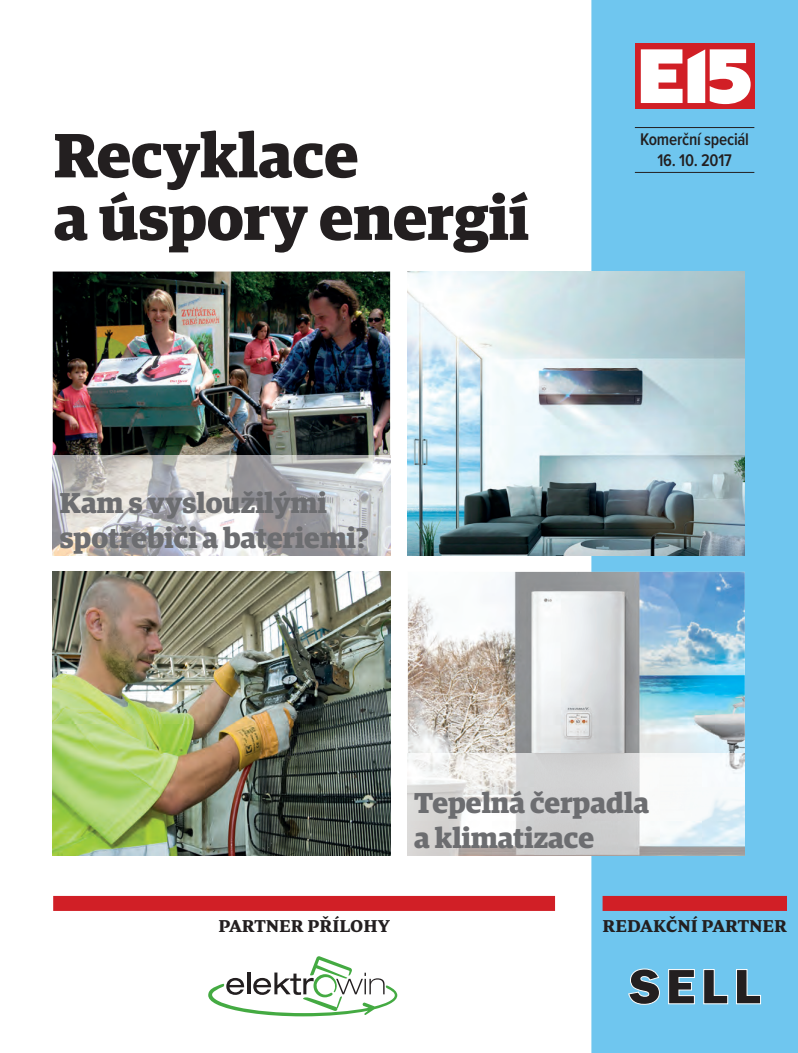
<style>
.page{position:relative;width:798px;height:1053px;background:#fff}
.page>*{position:absolute;margin:0;border:0;box-sizing:border-box;transform-origin:0 0}
.t1{font:700 62.5px/62.5px "Guardian Egyp";color:#231f20}
.t2{font:700 28.75px/35px "Guardian Egyp";color:#6c6d70}
.t3{font:700 17.5px "Periodico Text";color:#231f20}
.t4{font:600 17.5px "Proxima Nova Cond";letter-spacing:-.01em;color:#231f20}
</style>
<div class="page">
<div style="left:591px;top:0;width:206px;height:1052px;background:#6fc6ef"></div>
<div style="left:634px;top:43px;width:120px;height:66px;background:#d11f26"></div>
<svg style="left:640px;top:49px;width:110px;height:55px"></svg>
<hr style="left:634px;top:172px;width:120px;height:1px;background:#231f20">
<hr style="left:634px;top:127px;width:120px;height:1px;background:#231f20">
<img style="left:53px;top:271px;width:337px;height:185px">
<img style="left:407px;top:271px;width:337px;height:284px">
<img style="left:407px;top:572px;width:337px;height:181px">
<img style="left:53px;top:572px;width:337px;height:283px">
<div style="left:53px;top:895px;width:502px;height:15px;background:#d11f26"></div>
<div style="left:602px;top:895px;width:184px;height:15px;background:#d11f26"></div>
<svg style="left:628px;top:968px;width:31px;height:36px"></svg>
<svg style="left:668px;top:969px;width:26px;height:35px"></svg>
<svg style="left:703px;top:969px;width:25px;height:35px"></svg>
<svg style="left:735px;top:969px;width:25px;height:35px"></svg>
<svg style="left:208px;top:956px;width:189px;height:60px"></svg>
<img style="left:53px;top:456px;width:337px;height:99px">
<img style="left:407px;top:753px;width:337px;height:102px">
<h1 class="t1" style="left:54px;top:118px;width:476px">Recyklace<br>a úspory energií</h1>
<p class="t4" style="left:640px;top:128px;width:110px">Komerční speciál</p>
<p class="t4" style="left:657px;top:149px;width:76px">16. 10. 2017</p>
<p class="t2" style="left:60px;top:482px;width:310px">Kam s vysloužilými spotřebiči a bateriemi?</p>
<p class="t2" style="left:414px;top:782px;width:236px">Tepelná čerpadla a klimatizace</p>
<p class="t3" style="left:218px;top:916px;width:173px">PARTNER PŘÍLOHY</p>
<p class="t3" style="left:602px;top:916px;width:186px">REDAKČNÍ PARTNER</p>
</div>
